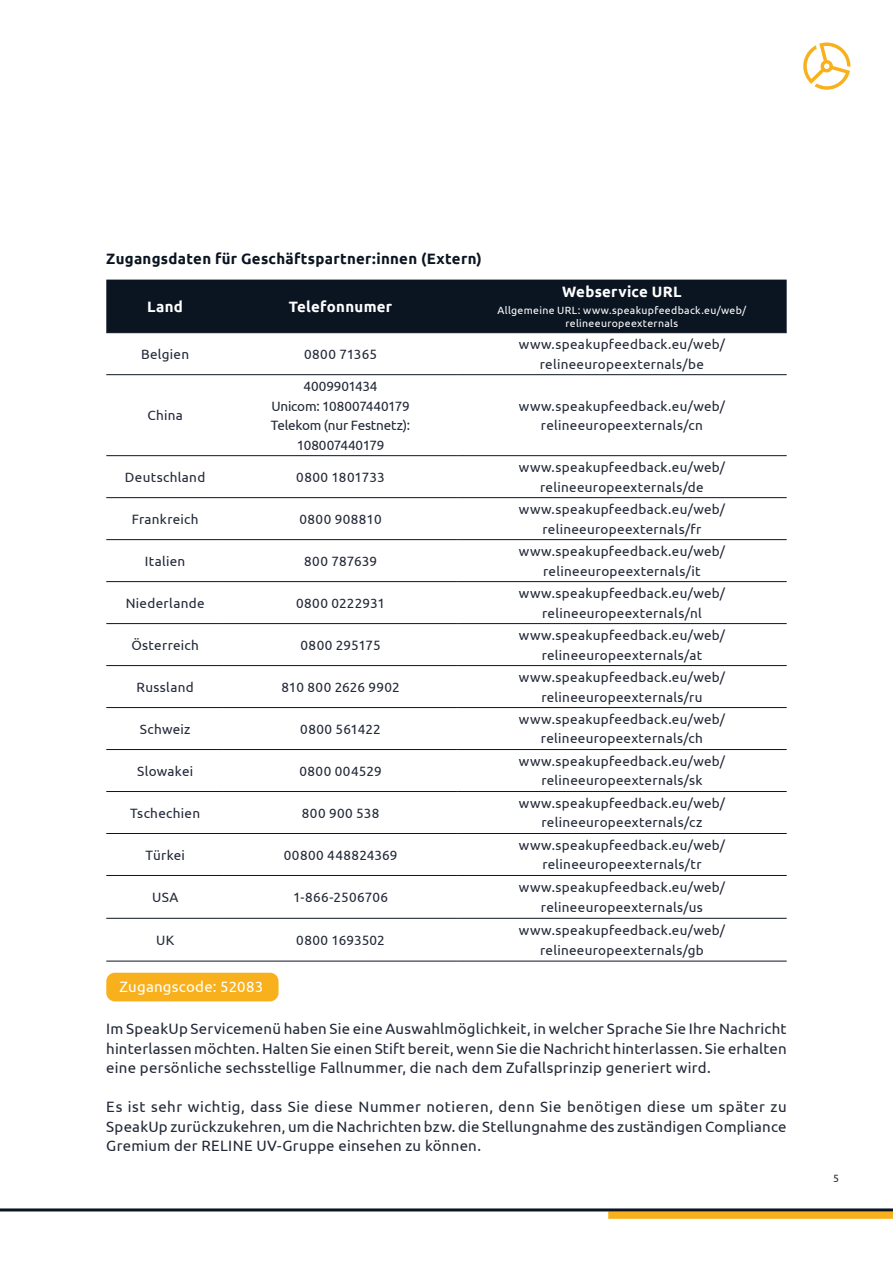
<style>
.page{position:relative;width:893px;height:1263px;background:#fff}
.page>*{position:absolute;margin:0;border:0;box-sizing:border-box;transform-origin:0 0}
.t1{font:15px/19.5px "Ubuntu";letter-spacing:.015em;color:#222837;text-align:justify}
.t2{font:700 15px "Ubuntu";letter-spacing:.02em;color:#0b1522}
.t3{font:700 15px "Ubuntu";letter-spacing:.02em;color:#fff}
.t4{font:15px "Ubuntu";letter-spacing:.02em;color:#fff}
.t5{font:13.5px/19.5px "Ubuntu";letter-spacing:.02em;color:#222837;text-align:center}
.t6{font:13.5px/19.5px "Ubuntu";letter-spacing:-.015em;color:#222837;text-align:center}
.t7{font:10.5px/12.6px "Ubuntu";letter-spacing:.03em;color:#fff;text-align:center}
.t8{font:10.5px "Ubuntu";color:#222837}
</style>
<div class="page">
<div style="left:608px;top:1211px;width:285px;height:8px;background:#f8b11c"></div>
<hr style="left:0;top:1208px;width:893px;height:3px;background:#0b1522">
<svg style="left:803px;top:43px;width:47px;height:47px"></svg>
<div style="left:106px;top:973px;width:173px;height:28px;background:#f8b11c;border-radius:9px"></div>
<div style="left:106px;top:280px;width:681px;height:52px;background:#0b1522"></div>
<hr style="left:106px;top:332px;width:118px;height:1px;background:#0b1522">
<hr style="left:224px;top:332px;width:233px;height:1px;background:#0b1522">
<hr style="left:457px;top:332px;width:330px;height:1px;background:#0b1522">
<hr style="left:106px;top:374px;width:118px;height:1px;background:#0b1522">
<hr style="left:224px;top:374px;width:233px;height:1px;background:#0b1522">
<hr style="left:457px;top:374px;width:330px;height:1px;background:#0b1522">
<hr style="left:106px;top:455px;width:118px;height:1px;background:#0b1522">
<hr style="left:224px;top:455px;width:233px;height:1px;background:#0b1522">
<hr style="left:457px;top:455px;width:330px;height:1px;background:#0b1522">
<hr style="left:106px;top:497px;width:118px;height:1px;background:#0b1522">
<hr style="left:224px;top:497px;width:233px;height:1px;background:#0b1522">
<hr style="left:457px;top:497px;width:330px;height:1px;background:#0b1522">
<hr style="left:106px;top:539px;width:118px;height:1px;background:#0b1522">
<hr style="left:224px;top:539px;width:233px;height:1px;background:#0b1522">
<hr style="left:457px;top:539px;width:330px;height:1px;background:#0b1522">
<hr style="left:106px;top:581px;width:118px;height:1px;background:#0b1522">
<hr style="left:224px;top:581px;width:233px;height:1px;background:#0b1522">
<hr style="left:457px;top:581px;width:330px;height:1px;background:#0b1522">
<hr style="left:106px;top:623px;width:118px;height:1px;background:#0b1522">
<hr style="left:224px;top:623px;width:233px;height:1px;background:#0b1522">
<hr style="left:457px;top:623px;width:330px;height:1px;background:#0b1522">
<hr style="left:106px;top:665px;width:118px;height:1px;background:#0b1522">
<hr style="left:224px;top:665px;width:233px;height:1px;background:#0b1522">
<hr style="left:457px;top:665px;width:330px;height:1px;background:#0b1522">
<hr style="left:106px;top:707px;width:118px;height:1px;background:#0b1522">
<hr style="left:224px;top:707px;width:233px;height:1px;background:#0b1522">
<hr style="left:457px;top:707px;width:330px;height:1px;background:#0b1522">
<hr style="left:106px;top:749px;width:118px;height:1px;background:#0b1522">
<hr style="left:224px;top:749px;width:233px;height:1px;background:#0b1522">
<hr style="left:457px;top:749px;width:330px;height:1px;background:#0b1522">
<hr style="left:106px;top:791px;width:118px;height:1px;background:#0b1522">
<hr style="left:224px;top:791px;width:233px;height:1px;background:#0b1522">
<hr style="left:457px;top:791px;width:330px;height:1px;background:#0b1522">
<hr style="left:106px;top:833px;width:118px;height:1px;background:#0b1522">
<hr style="left:224px;top:833px;width:233px;height:1px;background:#0b1522">
<hr style="left:457px;top:833px;width:330px;height:1px;background:#0b1522">
<hr style="left:106px;top:875px;width:118px;height:1px;background:#0b1522">
<hr style="left:224px;top:875px;width:233px;height:1px;background:#0b1522">
<hr style="left:457px;top:875px;width:330px;height:1px;background:#0b1522">
<hr style="left:106px;top:918px;width:118px;height:1px;background:#0b1522">
<hr style="left:224px;top:918px;width:233px;height:1px;background:#0b1522">
<hr style="left:457px;top:918px;width:330px;height:1px;background:#0b1522">
<hr style="left:106px;top:961px;width:118px;height:1px;background:#0b1522">
<hr style="left:224px;top:961px;width:233px;height:1px;background:#0b1522">
<hr style="left:457px;top:961px;width:330px;height:1px;background:#0b1522">
<p class="t2" style="left:106px;top:249px;width:377px">Zugangsdaten für Geschäftspartner:innen (Extern)</p>
<p class="t3" style="left:147px;top:298px;width:37px">Land</p>
<p class="t3" style="left:289px;top:298px;width:105px">Telefonnumer</p>
<p class="t3" style="left:562px;top:283px;width:121px">Webservice URL</p>
<p class="t7" style="left:498px;top:304px;width:250px">Allgemeine URL: www.speakupfeedback.eu/web/ relineeuropeexternals</p>
<p class="t5" style="left:141px;top:344px;width:50px">Belgien</p>
<p class="t5" style="left:304px;top:344px;width:75px">0800 71365</p>
<p class="t5" style="left:519px;top:334px;width:208px">www.speakupfeedback.eu/web/ relineeuropeexternals/be</p>
<p class="t5" style="left:147px;top:405px;width:37px">China</p>
<p class="t6" style="left:271px;top:376px;width:141px">4009901434<br>Unicom: 108007440179<br>Telekom (nur Festnetz):<br>108007440179</p>
<p class="t5" style="left:519px;top:396px;width:208px">www.speakupfeedback.eu/web/ relineeuropeexternals/cn</p>
<p class="t5" style="left:125px;top:467px;width:82px">Deutschland</p>
<p class="t5" style="left:296px;top:467px;width:90px">0800 1801733</p>
<p class="t5" style="left:519px;top:457px;width:208px">www.speakupfeedback.eu/web/ relineeuropeexternals/de</p>
<p class="t5" style="left:132px;top:509px;width:68px">Frankreich</p>
<p class="t5" style="left:299px;top:509px;width:84px">0800 908810</p>
<p class="t5" style="left:519px;top:499px;width:208px">www.speakupfeedback.eu/web/ relineeuropeexternals/fr</p>
<p class="t5" style="left:145px;top:551px;width:42px">Italien</p>
<p class="t5" style="left:304px;top:551px;width:75px">800 787639</p>
<p class="t5" style="left:519px;top:541px;width:208px">www.speakupfeedback.eu/web/ relineeuropeexternals/it</p>
<p class="t5" style="left:126px;top:593px;width:80px">Niederlande</p>
<p class="t5" style="left:296px;top:593px;width:90px">0800 0222931</p>
<p class="t5" style="left:519px;top:583px;width:208px">www.speakupfeedback.eu/web/ relineeuropeexternals/nl</p>
<p class="t5" style="left:131px;top:635px;width:69px">Österreich</p>
<p class="t5" style="left:301px;top:635px;width:82px">0800 295175</p>
<p class="t5" style="left:519px;top:625px;width:208px">www.speakupfeedback.eu/web/ relineeuropeexternals/at</p>
<p class="t5" style="left:137px;top:677px;width:59px">Russland</p>
<p class="t5" style="left:281px;top:677px;width:120px">810 800 2626 9902</p>
<p class="t5" style="left:519px;top:667px;width:208px">www.speakupfeedback.eu/web/ relineeuropeexternals/ru</p>
<p class="t5" style="left:140px;top:719px;width:52px">Schweiz</p>
<p class="t5" style="left:300px;top:719px;width:82px">0800 561422</p>
<p class="t5" style="left:519px;top:709px;width:208px">www.speakupfeedback.eu/web/ relineeuropeexternals/ch</p>
<p class="t5" style="left:137px;top:761px;width:58px">Slowakei</p>
<p class="t5" style="left:299px;top:761px;width:84px">0800 004529</p>
<p class="t5" style="left:519px;top:751px;width:208px">www.speakupfeedback.eu/web/ relineeuropeexternals/sk</p>
<p class="t5" style="left:130px;top:803px;width:71px">Tschechien</p>
<p class="t5" style="left:302px;top:803px;width:79px">800 900 538</p>
<p class="t5" style="left:519px;top:793px;width:208px">www.speakupfeedback.eu/web/ relineeuropeexternals/cz</p>
<p class="t5" style="left:145px;top:845px;width:41px">Türkei</p>
<p class="t5" style="left:284px;top:845px;width:115px">00800 448824369</p>
<p class="t5" style="left:519px;top:835px;width:208px">www.speakupfeedback.eu/web/ relineeuropeexternals/tr</p>
<p class="t5" style="left:152px;top:887px;width:28px">USA</p>
<p class="t5" style="left:293px;top:887px;width:97px">1-866-2506706</p>
<p class="t5" style="left:519px;top:877px;width:208px">www.speakupfeedback.eu/web/ relineeuropeexternals/us</p>
<p class="t5" style="left:156px;top:930px;width:20px">UK</p>
<p class="t5" style="left:296px;top:930px;width:90px">0800 1693502</p>
<p class="t5" style="left:519px;top:920px;width:208px">www.speakupfeedback.eu/web/ relineeuropeexternals/gb</p>
<p class="t4" style="left:119px;top:977px;width:145px">Zugangscode: 52083</p>
<p class="t1" style="left:106px;top:1018px;width:682px">Im SpeakUp Servicemenü haben Sie eine Auswahlmöglichkeit, in welcher Sprache Sie Ihre Nachricht hinterlassen möchten. Halten Sie einen Stift bereit, wenn Sie die Nachricht hinterlassen. Sie erhalten eine persönliche sechsstellige Fallnummer, die nach dem Zufallsprinzip generiert wird.</p>
<p class="t1" style="left:106px;top:1096px;width:682px">Es ist sehr wichtig, dass Sie diese Nummer notieren, denn Sie benötigen diese um später zu SpeakUp zurückzukehren, um die Nachrichten bzw. die Stellungnahme des zuständigen Compliance Gremium der RELINE UV-Gruppe einsehen zu können.</p>
<p class="t8" style="left:833px;top:1172px;width:7px">5</p>
</div>
